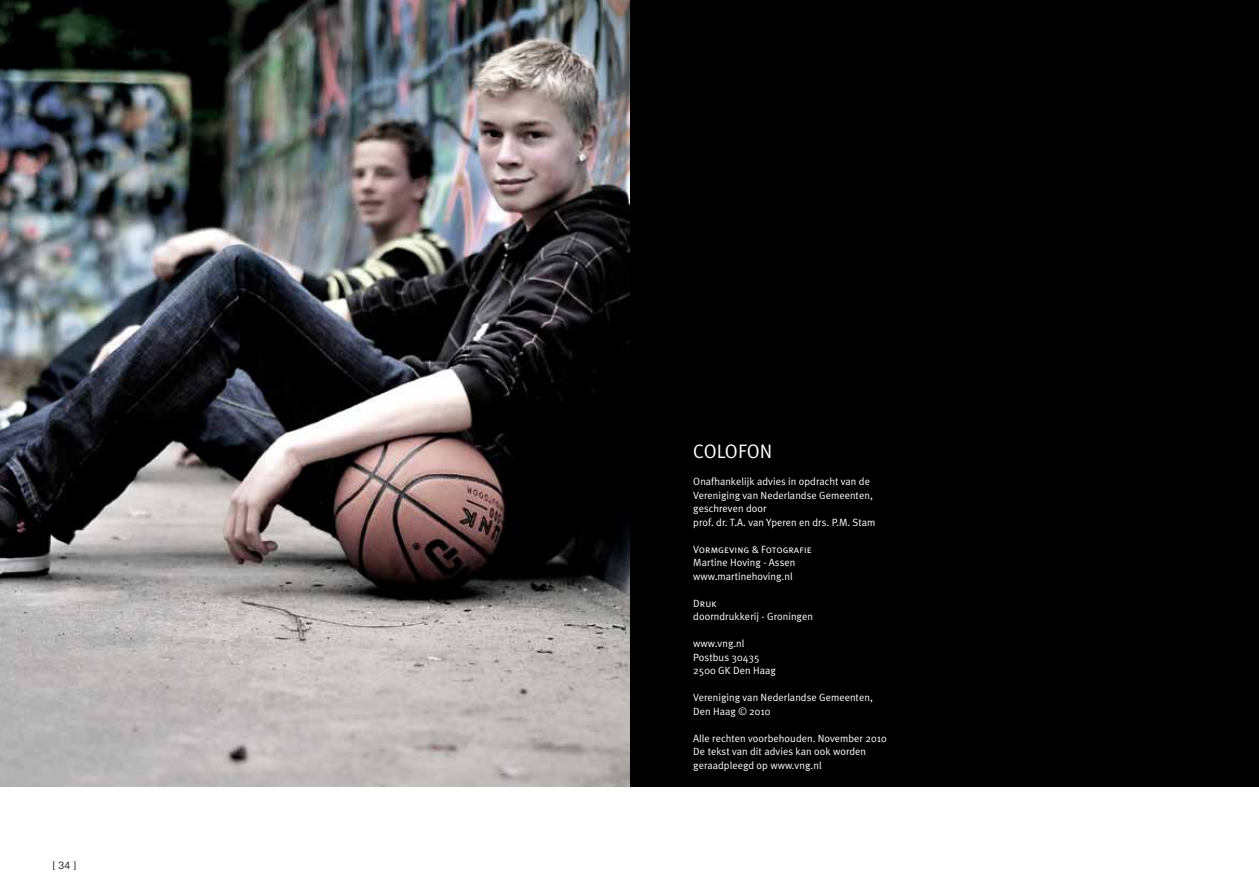
<style>
.page{position:relative;width:1259px;height:893px;background:#fff}
.page>*{position:absolute;margin:0;border:0;box-sizing:border-box;transform-origin:0 0}
.t1{font:19.5px "Meta Plus Normal";color:#fff}
.t2{font:10.5px/13.5px "Meta Plus Normal";color:#fff}
.t3{font:10.5px "Meta Plus Normal Caps";color:#fff}
.t4{font:300 10.5px "Univers";color:#000}
</style>
<div class="page">
<div style="left:629px;top:0;width:630px;height:787px;background:#000"></div>
<img style="left:0;top:0;width:629px;height:787px">
<p class="t4" style="left:53px;top:859px;width:25px">[ 34 ]</p>
<h1 class="t1" style="left:693px;top:440px;width:81px">COLOFON</h1>
<p class="t2" style="left:693px;top:475px;width:184px">Onafhankelijk advies in opdracht van de Vereniging van Nederlandse Gemeenten, geschreven door<br>prof. dr. T.A. van Yperen en drs. P.M. Stam</p>
<p class="t3" style="left:693px;top:543px;width:120px">Vormgeving &amp; Fotografie</p>
<p class="t2" style="left:693px;top:556px;width:104px">Martine Hoving - Assen www.martinehoving.nl</p>
<p class="t3" style="left:693px;top:597px;width:25px">Druk</p>
<p class="t2" style="left:693px;top:610px;width:121px">doorndrukkerij - Groningen</p>
<p class="t2" style="left:693px;top:637px;width:84px">www.vng.nl<br>Postbus 30435<br>2500 GK Den Haag</p>
<p class="t2" style="left:693px;top:691px;width:181px">Vereniging van Nederlandse Gemeenten,<br>Den Haag © 2010</p>
<p class="t2" style="left:693px;top:731px;width:195px">Alle rechten voorbehouden. November 2010<br>De tekst van dit advies kan ook worden geraadpleegd op www.vng.nl</p>
</div>
